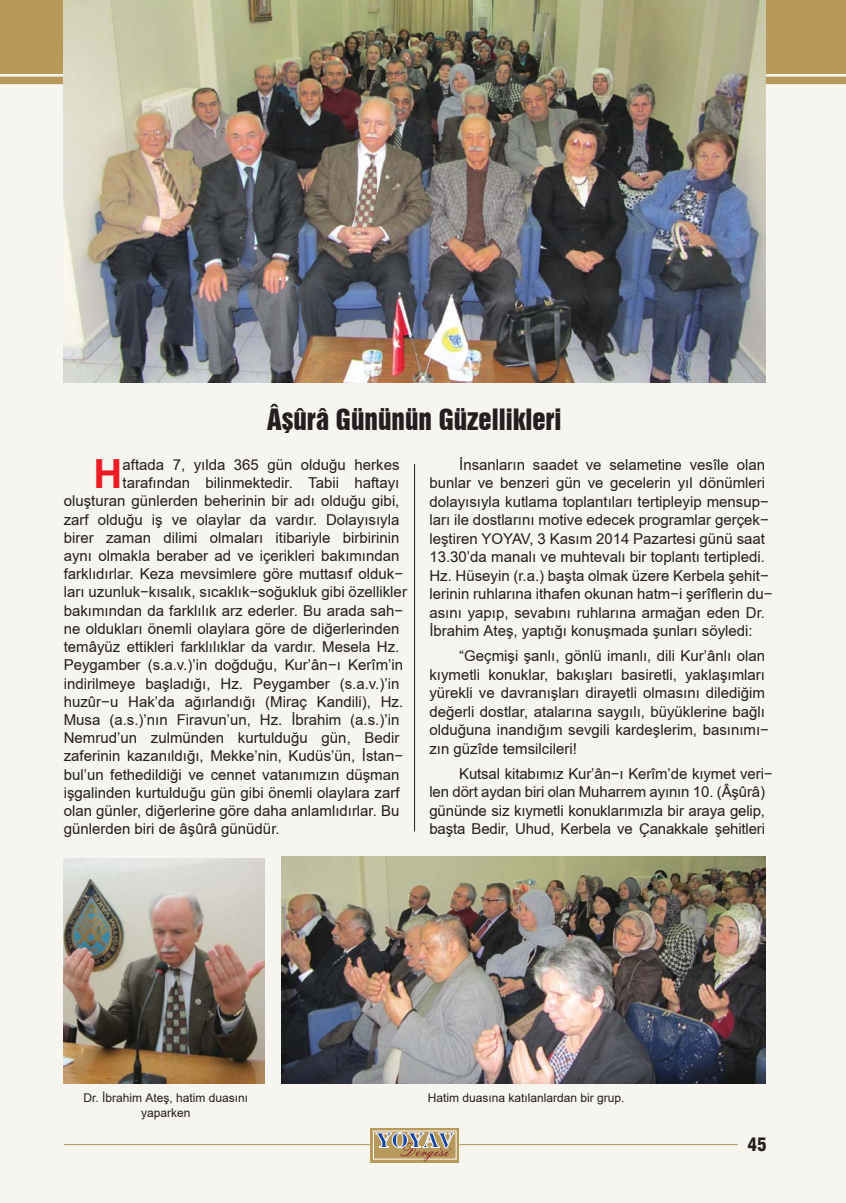
<style>
.page{position:relative;width:846px;height:1203px;background:#fff}
.page>*{position:absolute;margin:0;border:0;box-sizing:border-box;transform-origin:0 0}
.t1{font:700 40.2px "TR Arial";color:#ed1c24}
.t2{font:27px "Swiss 921 BT Regular A";color:#231f20}
.t3{font:900 condensed 18px "Swiss 721 BT";color:#231f20}
.t4{font:15px/18.5px "TR Arial";color:#231f20}
.t5{font:12px/14.4px "TR Arial";color:#231f20;text-align:center}
</style>
<div class="page">
<div style="left:0;top:17px;width:846px;height:1186px;background:#f7f5ef"></div>
<div style="left:0;top:0;width:846px;height:74px;background:#b7995b"></div>
<hr style="left:64px;top:1144px;width:306px;height:1px;background:#b7995b">
<hr style="left:459px;top:1144px;width:279px;height:1px;background:#b7995b">
<div style="left:0;top:77px;width:846px;height:7px;background:#b7995b"></div>
<svg style="left:370px;top:1128px;width:89px;height:34px"></svg>
<div style="left:373px;top:1131px;width:83px;height:28px;border:1px solid #fff"></div>
<svg style="left:376px;top:1132px;width:78px;height:29px;background:#af9e83"></svg>
<hr style="left:414px;top:464px;width:1px;height:367px;background:#231f20">
<img style="left:64px;top:0;width:702px;height:382px">
<img style="left:64px;top:859px;width:200px;height:224px">
<img style="left:282px;top:856px;width:483px;height:227px">
<h2 class="t2" style="left:267px;top:402px;width:296px">Âşûrâ Gününün Güzellikleri</h2>
<h1 class="t1" style="left:94px;top:451px;width:30px">H</h1>
<p class="t4" style="left:123px;top:455px;width:278px">aftada 7, yılda 365 gün olduğu herkes</p>
<p class="t4" style="left:123px;top:474px;width:278px">tarafından bilinmektedir. Tabii haftayı</p>
<p class="t4" style="left:64px;top:492px;width:337px">oluşturan günlerden beherinin bir adı olduğu gibi,</p>
<p class="t4" style="left:64px;top:510px;width:337px">zarf olduğu iş ve olaylar da vardır. Dolayısıyla</p>
<p class="t4" style="left:64px;top:528px;width:337px">birer zaman dilimi olmaları itibariyle birbirinin</p>
<p class="t4" style="left:64px;top:547px;width:337px">aynı olmakla beraber ad ve içerikleri bakımından</p>
<p class="t4" style="left:64px;top:565px;width:341px">farklıdırlar. Keza mevsimlere göre muttasıf olduk-</p>
<p class="t4" style="left:64px;top:583px;width:345px">ları uzunluk-kısalık, sıcaklık-soğukluk gibi özellikler</p>
<p class="t4" style="left:64px;top:601px;width:341px">bakımından da farklılık arz ederler. Bu arada sah-</p>
<p class="t4" style="left:64px;top:619px;width:337px">ne oldukları önemli olaylara göre de diğerlerinden</p>
<p class="t4" style="left:64px;top:638px;width:337px">temâyüz ettikleri farklılıklar da vardır. Mesela Hz.</p>
<p class="t4" style="left:64px;top:656px;width:341px">Peygamber (s.a.v.)’in doğduğu, Kur’ân-ı Kerîm’in</p>
<p class="t4" style="left:64px;top:674px;width:337px">indirilmeye başladığı, Hz. Peygamber (s.a.v.)’in</p>
<p class="t4" style="left:64px;top:692px;width:341px">huzûr-u Hak’da ağırlandığı (Miraç Kandili), Hz.</p>
<p class="t4" style="left:64px;top:711px;width:337px">Musa (a.s.)’nın Firavun’un, Hz. İbrahim (a.s.)’in</p>
<p class="t4" style="left:64px;top:729px;width:337px">Nemrud’un zulmünden kurtulduğu gün, Bedir</p>
<p class="t4" style="left:64px;top:747px;width:341px">zaferinin kazanıldığı, Mekke’nin, Kudüs’ün, İstan-</p>
<p class="t4" style="left:64px;top:765px;width:337px">bul’un fethedildiği ve cennet vatanımızın düşman</p>
<p class="t4" style="left:64px;top:783px;width:337px">işgalinden kurtulduğu gün gibi önemli olaylara zarf</p>
<p class="t4" style="left:64px;top:802px;width:337px">olan günler, diğerlerine göre daha anlamlıdırlar. Bu</p>
<p class="t4" style="left:64px;top:820px;width:217px">günlerden biri de âşûrâ günüdür.</p>
<p class="t4" style="left:429px;top:455px;width:345px;text-indent:30px">İnsanların saadet ve selametine vesîle olan bunlar ve benzeri gün ve gecelerin yıl dönümleri dolayısıyla kutlama toplantıları tertipleyip mensup&shy;ları ile dostlarını motive edecek programlar gerçek&shy;leştiren YOYAV, 3 Kasım 2014 Pazartesi günü saat 13.30’da manalı ve muhtevalı bir toplantı tertipledi.<br>Hz. Hüseyin (r.a.) başta olmak üzere Kerbela şehit&shy;lerinin ruhlarına ithafen okunan hatm-i şerîflerin du&shy;asını yapıp, sevabını ruhlarına armağan eden Dr.<br>İbrahim Ateş, yaptığı konuşmada şunları söyledi:</p>
<p class="t4" style="left:429px;top:647px;width:341px;text-indent:30px">“Geçmişi şanlı, gönlü imanlı, dili Kur’ânlı olan kıymetli konuklar, bakışları basiretli, yaklaşımları yürekli ve davranışları dirayetli olmasını dilediğim değerli dostlar, atalarına saygılı, büyüklerine bağlı olduğuna inandığım sevgili kardeşlerim, basınımı&shy;zın güzîde temsilcileri!</p>
<p class="t4" style="left:429px;top:764px;width:345px;text-indent:30px">Kutsal kitabımız Kur’ân-ı Kerîm’de kıymet veri&shy;len dört aydan biri olan Muharrem ayının 10. (Âşûrâ) gününde siz kıymetli konuklarımızla bir araya gelip, başta Bedir, Uhud, Kerbela ve Çanakkale şehitleri</p>
<p class="t5" style="left:83px;top:1091px;width:166px">Dr. İbrahim Ateş, hatim duasını yaparken</p>
<p class="t5" style="left:428px;top:1091px;width:198px">Hatim duasına katılanlardan bir grup.</p>
<p class="t3" style="left:748px;top:1134px;width:21px">45</p>
</div>
